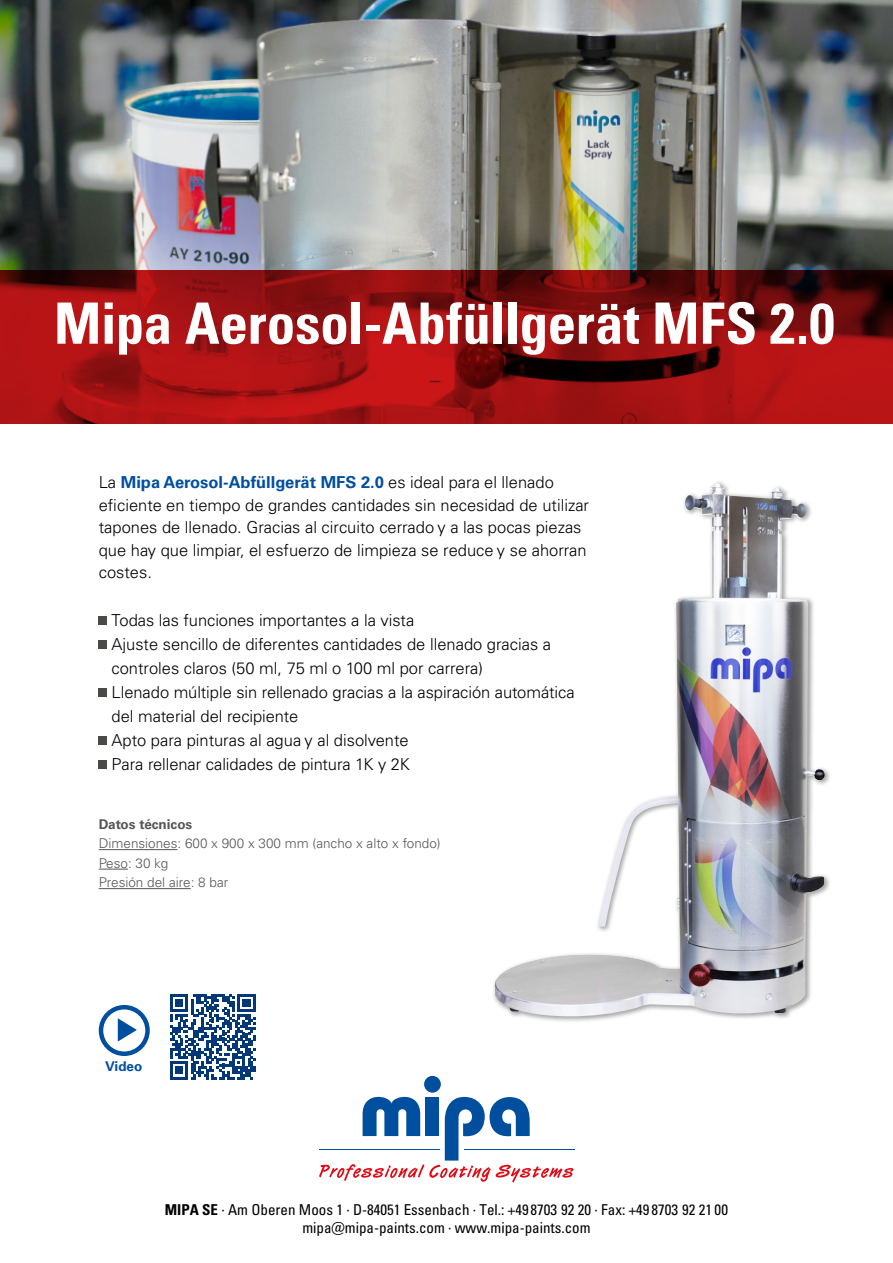
<style>
.page{position:relative;width:893px;height:1263px;background:#fff}
.page>*{position:absolute;margin:0;border:0;box-sizing:border-box;transform-origin:0 0}
.t1{font:57px "Univers LTCYR 67 Bold Cond";letter-spacing:-.005em;color:#fff}
.t2{font:300 16.5px/24px "Univers LT Pro 45";color:#000}
.t3{font:700 16.5px "Univers LT Pro 65";color:#004f9f}
.t4{font:condensed 15px/18px "Univers LTCYR 57";color:#000;text-align:center}
.t5{font:300 13.5px/19.5px "Univers LT Pro 45";color:#575756}
.t6{font:700 13.5px "Univers LT Pro 65";color:#575756}
.t7{font:700 13.5px "Univers LT Pro 65";color:#004f9f}
.s1{font-family:"Univers LT Pro 45";font-weight:300;color:#000}
.s2{font-family:"Univers LTCYR 67 Bold Cond";font-stretch:normal}
</style>
<div class="page">
<img style="left:0;top:0;width:893px;height:270px">
<hr style="left:464px;top:1149px;width:110px;height:1px;background:#004f9f">
<div style="left:424px;top:1076px;width:17px;height:16px;background:#004f9f;border-radius:50%"></div>
<svg style="left:319px;top:1091px;width:254px;height:91px"></svg>
<hr style="left:99px;top:849px;width:79px;height:1px;background:#575756">
<svg style="left:99px;top:869px;width:29px;height:1px"></svg>
<hr style="left:99px;top:888px;width:92px;height:1px;background:#575756">
<div style="left:99px;top:616px;width:8px;height:9px;background:#4a4a49"></div>
<div style="left:99px;top:640px;width:8px;height:9px;background:#4a4a49"></div>
<div style="left:99px;top:688px;width:8px;height:9px;background:#4a4a49"></div>
<div style="left:99px;top:736px;width:8px;height:9px;background:#4a4a49"></div>
<div style="left:99px;top:760px;width:8px;height:9px;background:#4a4a49"></div>
<svg style="left:0;top:270px;width:893px;height:154px;background:#941011"></svg>
<svg style="left:170px;top:994px;width:86px;height:85px"></svg>
<div style="left:99px;top:1005px;width:51px;height:51px;border:4px solid #004f9f;border-radius:50%"></div>
<svg style="left:118px;top:1018px;width:19px;height:23px"></svg>
<div style="left:492px;top:480px;width:339px;height:543px;background:#000;opacity:.36"></div>
<img style="left:495px;top:484px;width:329px;height:532px">
<h1 class="t1" style="left:54px;top:288px;width:782px">Mipa Aerosol-Abfüllgerät MFS 2.0</h1>
<p class="t3" style="left:99px;top:473px;width:457px"><span class="s1">La</span> Mipa Aerosol-Abfüllgerät MFS 2.0 <span class="s1">es ideal para el llenado</span></p>
<p class="t2" style="left:99px;top:494px;width:492px;line-height:22.5px">eficiente en tiempo de grandes cantidades sin necesidad de utilizar tapones de llenado. Gracias al circuito cerrado y a las pocas piezas que hay que limpiar, el esfuerzo de limpieza se reduce y se ahorran costes.</p>
<p class="t2" style="left:112px;top:608px;width:465px">Todas las funciones importantes a la vista<br>Ajuste sencillo de diferentes cantidades de llenado gracias a controles claros (50 ml, 75 ml o 100 ml por carrera)<br>Llenado múltiple sin rellenado gracias a la aspiración automática del material del recipiente<br>Apto para pinturas al agua y al disolvente<br>Para rellenar calidades de pintura 1K y 2K</p>
<p class="t6" style="left:99px;top:816px;width:95px">Datos técnicos</p>
<p class="t5" style="left:99px;top:834px;width:343px">Dimensiones: 600 x 900 x 300 mm (ancho x alto x fondo)<br>Peso: 30 kg<br>Presión del aire: 8 bar</p>
<p class="t7" style="left:105px;top:1058px;width:39px">Video</p>
<p class="t4" style="left:165px;top:1200px;width:565px"><span class="s2">MIPA SE</span> · Am Oberen Moos 1 · D-84051 Essenbach · Tel.: +49 8703 92 20 · Fax: +49 8703 92 21 00 mipa@mipa-paints.com · www.mipa-paints.com</p>
</div>
